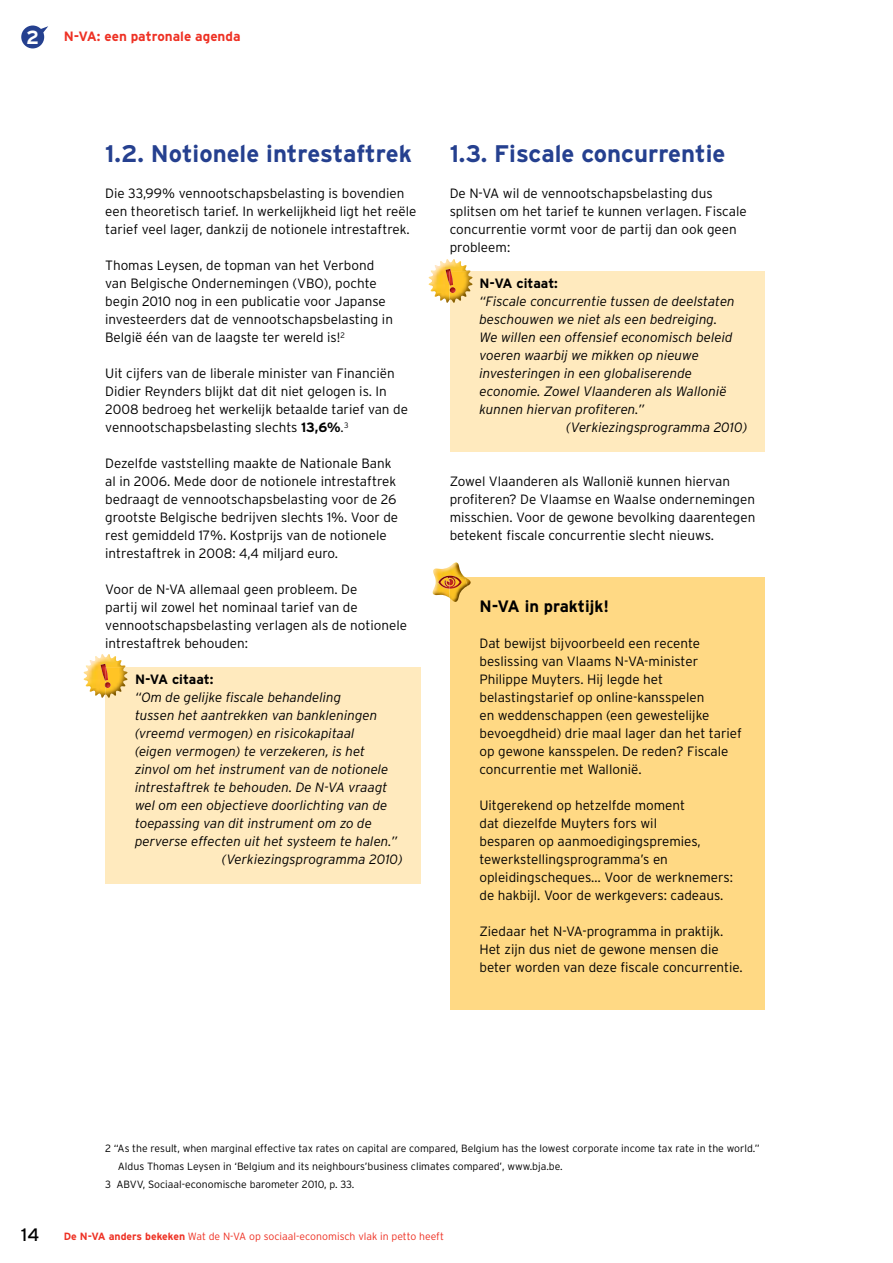
<style>
.page{position:relative;width:893px;height:1263px;background:#fff}
.page>*{position:absolute;margin:0;border:0;box-sizing:border-box;transform-origin:0 0}
.t1{font:700 24px "Interstate";color:#25408f}
.t2{font:700 19.05px "Interstate";color:#fff}
.t3{font:18px "Interstate";color:#000}
.t4{font:700 16.5px "Interstate";color:#000}
.t5{font:300 13.5px/18px "Interstate";color:#000}
.t6{font:italic 300 13.5px "Interstate";color:#000}
.t7{font:700 13.5px "Interstate";color:#ee3124}
.t8{font:700 13.5px "Interstate";color:#000}
.t9{font:300 10.5px "Interstate";color:#000}
.t10{font:300 10.5px "Interstate";color:#ee3124}
.s1{font-weight:700}
</style>
<div class="page">
<svg style="left:21px;top:26px;width:27px;height:22px"></svg>
<div style="left:450px;top:577px;width:314px;height:432px;background:#ffd984"></div>
<div style="left:450px;top:271px;width:314px;height:180px;background:#ffeabe"></div>
<div style="left:105px;top:667px;width:316px;height:216px;background:#ffeabe"></div>
<img style="left:84px;top:654px;width:41px;height:44px">
<img style="left:105px;top:667px;width:23px;height:31px">
<img style="left:101px;top:664px;width:5px;height:17px">
<svg style="left:105px;top:667px;width:6px;height:21px"></svg>
<img style="left:429px;top:259px;width:41px;height:44px">
<img style="left:450px;top:271px;width:22px;height:32px">
<img style="left:446px;top:269px;width:5px;height:16px">
<img style="left:450px;top:271px;width:6px;height:22px">
<img style="left:433px;top:562px;width:32px;height:36px">
<img style="left:450px;top:589px;width:15px;height:13px">
<img style="left:438px;top:576px;width:18px;height:13px">
<svg style="left:440px;top:577px;width:31px;height:12px"></svg>
<h2 class="t2" style="left:26px;top:26px;width:14px">2</h2>
<p class="t7" style="left:64px;top:28px;width:178px">N-VA: een patronale agenda</p>
<h1 class="t1" style="left:105px;top:139px;width:308px">1.2. Notionele intrestaftrek</h1>
<p class="t5" style="left:105px;top:184px;width:313px">Die 33,99% vennootschapsbelasting is bovendien een theoretisch tarief. In werkelijkheid ligt het reële tarief veel lager, dankzij de notionele intrestaftrek.</p>
<p class="t5" style="left:105px;top:256px;width:289px">Thomas Leysen, de topman van het Verbond van Belgische Ondernemingen (VBO), pochte begin 2010 nog in een publicatie voor Japanse investeerders dat de vennootschapsbelasting in België één van de laagste ter wereld is!<sup>2</sup></p>
<p class="t5" style="left:105px;top:364px;width:304px">Uit cijfers van de liberale minister van Financiën Didier Reynders blijkt dat dit niet gelogen is. In 2008 bedroeg het werkelijk betaalde tarief van de vennootschapsbelasting slechts <span class="s1">13,6%</span>.<sup>3</sup></p>
<p class="t5" style="left:105px;top:454px;width:294px">Dezelfde vaststelling maakte de Nationale Bank al in 2006. Mede door de notionele intrestaftrek bedraagt de vennootschapsbelasting voor de 26 grootste Belgische bedrijven slechts 1%. Voor de rest gemiddeld 17%. Kostprijs van de notionele intrestaftrek in 2008: 4,4 miljard euro.</p>
<p class="t5" style="left:105px;top:580px;width:303px">Voor de N-VA allemaal geen probleem. De<br>partij wil zowel het nominaal tarief van de vennootschapsbelasting verlagen als de notionele intrestaftrek behouden:</p>
<p class="t8" style="left:135px;top:671px;width:80px">N-VA citaat:</p>
<p class="t6" style="left:135px;top:689px;width:208px">“Om de gelijke fiscale behandeling</p>
<p class="t6" style="left:135px;top:707px;width:244px">tussen het aantrekken van bankleningen</p>
<p class="t6" style="left:135px;top:725px;width:221px">(vreemd vermogen) en risicokapitaal</p>
<p class="t6" style="left:135px;top:743px;width:232px">(eigen vermogen) te verzekeren, is het</p>
<p class="t6" style="left:135px;top:761px;width:255px">zinvol om het instrument van de notionele</p>
<p class="t6" style="left:135px;top:779px;width:254px">intrestaftrek te behouden. De N-VA vraagt</p>
<p class="t6" style="left:135px;top:797px;width:254px">wel om een objectieve doorlichting van de</p>
<p class="t6" style="left:135px;top:815px;width:238px">toepassing van dit instrument om zo de</p>
<p class="t6" style="left:135px;top:833px;width:264px">perverse effecten uit het systeem te halen.”</p>
<p class="t6" style="left:222px;top:851px;width:183px">(Verkiezingsprogramma 2010)</p>
<h1 class="t1" style="left:450px;top:139px;width:277px">1.3. Fiscale concurrentie</h1>
<p class="t5" style="left:450px;top:184px;width:298px">De N-VA wil de vennootschapsbelasting dus splitsen om het tarief te kunnen verlagen. Fiscale concurrentie vormt voor de partij dan ook geen probleem:</p>
<p class="t8" style="left:479px;top:275px;width:80px">N-VA citaat:</p>
<p class="t6" style="left:479px;top:293px;width:257px">“Fiscale concurrentie tussen de deelstaten</p>
<p class="t6" style="left:479px;top:311px;width:239px">beschouwen we niet als een bedreiging.</p>
<p class="t6" style="left:479px;top:329px;width:255px">We willen een offensief economisch beleid</p>
<p class="t6" style="left:479px;top:347px;width:221px">voeren waarbij we mikken op nieuwe</p>
<p class="t6" style="left:479px;top:365px;width:214px">investeringen in een globaliserende</p>
<p class="t6" style="left:479px;top:383px;width:249px">economie. Zowel Vlaanderen als Wallonië</p>
<p class="t6" style="left:479px;top:401px;width:167px">kunnen hiervan profiteren.”</p>
<p class="t6" style="left:566px;top:419px;width:183px">(Verkiezingsprogramma 2010)</p>
<p class="t5" style="left:450px;top:472px;width:307px">Zowel Vlaanderen als Wallonië kunnen hiervan profiteren? De Vlaamse en Waalse ondernemingen misschien. Voor de gewone bevolking daarentegen betekent fiscale concurrentie slecht nieuws.</p>
<p class="t4" style="left:479px;top:596px;width:131px">N-VA in praktijk!</p>
<p class="t5" style="left:479px;top:634px;width:264px">Dat bewijst bijvoorbeeld een recente beslissing van Vlaams N-VA-minister Philippe Muyters. Hij legde het belastingstarief op online-kansspelen<br>en weddenschappen (een gewestelijke bevoegdheid) drie maal lager dan het tarief op gewone kansspelen. De reden? Fiscale concurrentie met Wallonië.</p>
<p class="t5" style="left:479px;top:796px;width:255px">Uitgerekend op hetzelfde moment<br>dat diezelfde Muyters fors wil<br>besparen op aanmoedigingspremies, tewerkstellingsprogramma’s en opleidingscheques… Voor de werknemers: de hakbijl. Voor de werkgevers: cadeaus.</p>
<p class="t5" style="left:479px;top:922px;width:265px">Ziedaar het N-VA-programma in praktijk.<br>Het zijn dus niet de gewone mensen die beter worden van deze fiscale concurrentie.</p>
<p class="t9" style="left:105px;top:1142px;width:656px">2 “As the result, when marginal effective tax rates on capital are compared, Belgium has the lowest corporate income tax rate in the world.”</p>
<p class="t9" style="left:118px;top:1160px;width:446px">Aldus Thomas Leysen in ‘Belgium and its neighbours’business climates compared’, www.bja.be.</p>
<p class="t9" style="left:105px;top:1178px;width:251px">3 ABVV, Sociaal-economische barometer 2010, p. 33.</p>
<h3 class="t3" style="left:21px;top:1224px;width:20px">14</h3>
<p class="t10" style="left:64px;top:1230px;width:382px"><span class="s1">De N-VA anders bekeken</span> Wat de N-VA op sociaal-economisch vlak in petto heeft</p>
</div>
